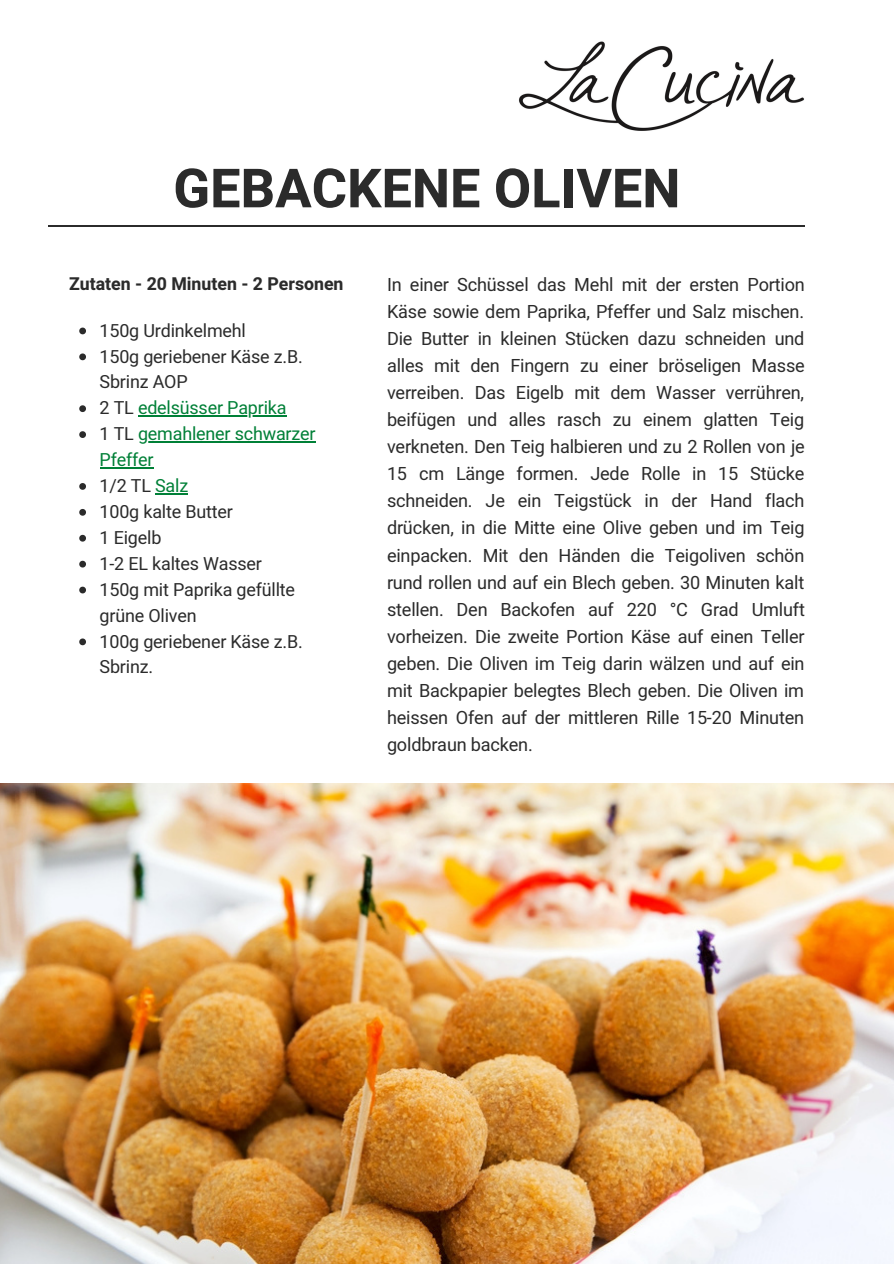
<style>
.page{position:relative;width:894px;height:1264px;background:#fff}
.page>*{position:absolute;margin:0;border:0;box-sizing:border-box;transform-origin:0 0}
.t1{font:700 54px "Heebo";color:#2b2b2b}
.t2{font:18.15px/27px "Heebo";letter-spacing:-.01em;color:#2b2b2b;text-align:justify}
.t3{font:18px/26px "Heebo";letter-spacing:-.01em;color:#2b2b2b}
.t4{font:18px/26px "Heebo";letter-spacing:-.01em;color:#008037}
.t5{font:700 17.7px "Heebo";color:#2b2b2b}
.s1{color:#2b2b2b}
.s2{color:#008037}
</style>
<div class="page">
<hr style="left:49px;top:225px;width:755px;height:2px;background:#2b2b2b">
<img style="left:519px;top:41px;width:285px;height:90px">
<img style="left:0;top:783px;width:893px;height:480px">
<svg style="left:79px;top:327px;width:7px;height:7px"></svg>
<svg style="left:79px;top:353px;width:7px;height:7px"></svg>
<svg style="left:79px;top:405px;width:7px;height:7px"></svg>
<hr style="left:138px;top:415px;width:148px;height:1px;background:#008037">
<svg style="left:79px;top:431px;width:7px;height:7px"></svg>
<hr style="left:138px;top:441px;width:177px;height:1px;background:#008037">
<hr style="left:100px;top:467px;width:53px;height:1px;background:#008037">
<svg style="left:79px;top:483px;width:7px;height:7px"></svg>
<hr style="left:155px;top:493px;width:33px;height:1px;background:#008037">
<svg style="left:79px;top:509px;width:7px;height:6px"></svg>
<svg style="left:79px;top:535px;width:7px;height:6px"></svg>
<svg style="left:79px;top:560px;width:7px;height:7px"></svg>
<svg style="left:79px;top:586px;width:7px;height:7px"></svg>
<svg style="left:79px;top:638px;width:7px;height:7px"></svg>
<p class="t1" style="left:173px;top:151px;width:508px">GEBACKENE OLIVEN</p>
<p class="t5" style="left:69px;top:271px;width:276px">Zutaten - 20 Minuten - 2 Personen</p>
<p class="t3" style="left:100px;top:318px;width:148px">150g Urdinkelmehl</p>
<p class="t3" style="left:100px;top:344px;width:205px">150g geriebener Käse z.B.<br>Sbrinz AOP</p>
<p class="t4" style="left:100px;top:396px;width:188px"><span class="s1">2 TL</span> edelsüsser Paprika</p>
<p class="t4" style="left:100px;top:421px;width:217px"><span class="s1">1 TL</span> gemahlener schwarzer<br>Pfeffer</p>
<p class="t3" style="left:100px;top:473px;width:90px">1/2 TL <span class="s2">Salz</span></p>
<p class="t3" style="left:100px;top:499px;width:135px">100g kalte Butter</p>
<p class="t3" style="left:100px;top:525px;width:63px">1 Eigelb</p>
<p class="t3" style="left:100px;top:551px;width:164px">1-2 EL kaltes Wasser</p>
<p class="t3" style="left:100px;top:577px;width:197px">150g mit Paprika gefüllte grüne Oliven</p>
<p class="t3" style="left:100px;top:629px;width:205px">100g geriebener Käse z.B.<br>Sbrinz.</p>
<p class="t2" style="left:387px;top:272px;width:419px">In einer Schüssel das Mehl mit der ersten Portion Käse sowie dem Paprika, Pfeffer und Salz mischen.<br>Die Butter in kleinen Stücken dazu schneiden und alles mit den Fingern zu einer bröseligen Masse verreiben. Das Eigelb mit dem Wasser verrühren, beifügen und alles rasch zu einem glatten Teig verkneten. Den Teig halbieren und zu 2 Rollen von je 15 cm Länge formen. Jede Rolle in 15 Stücke schneiden. Je ein Teigstück in der Hand flach drücken, in die Mitte eine Olive geben und im Teig einpacken. Mit den Händen die Teigoliven schön rund rollen und auf ein Blech geben. 30 Minuten kalt stellen. Den Backofen auf 220 °C Grad Umluft vorheizen. Die zweite Portion Käse auf einen Teller geben. Die Oliven im Teig darin wälzen und auf ein mit Backpapier belegtes Blech geben. Die Oliven im heissen Ofen auf der mittleren Rille 15-20 Minuten goldbraun backen.</p>
</div>
